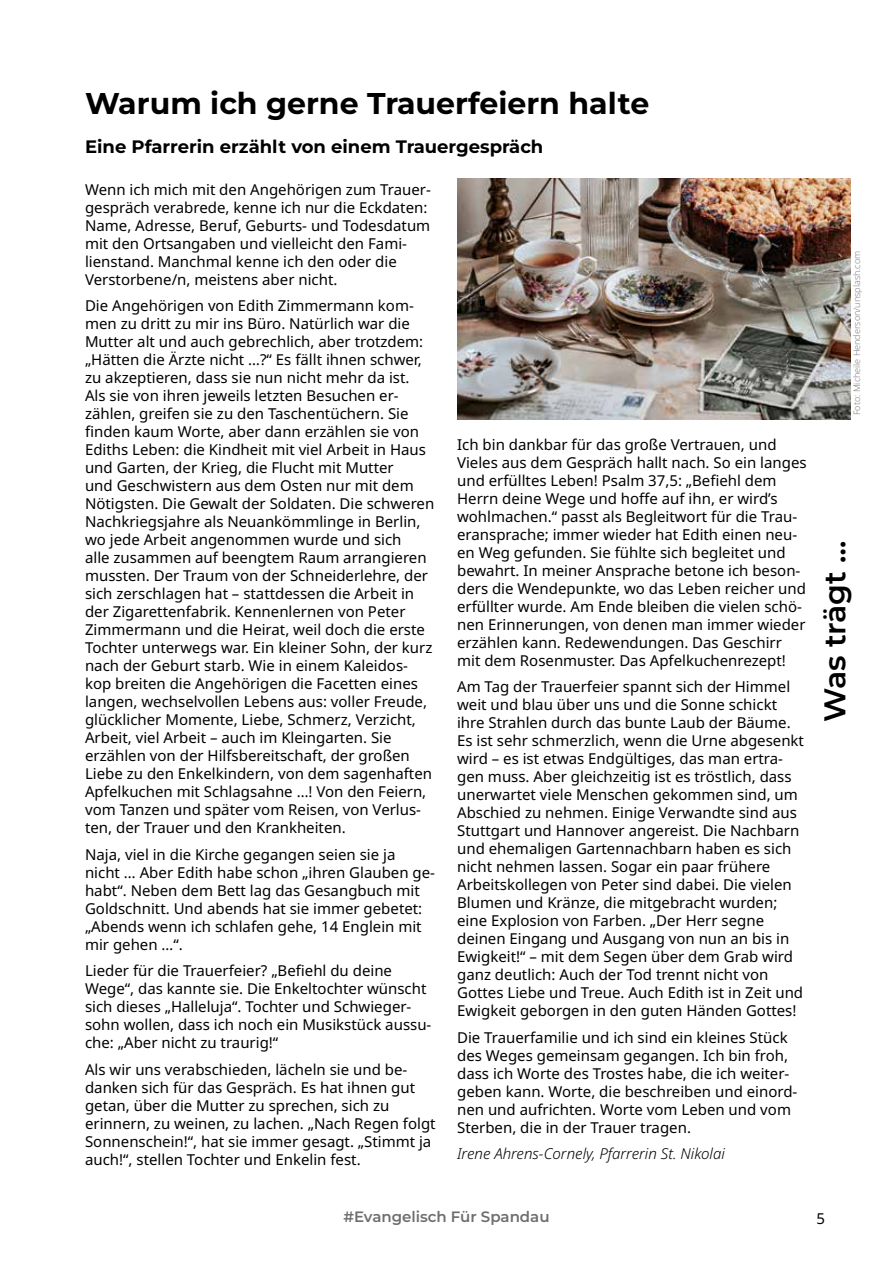
<style>
.page{position:relative;width:893px;height:1263px;background:#fff}
.page>*{position:absolute;margin:0;border:0;box-sizing:border-box;transform-origin:0 0}
.t1{font:700 30px "Montserrat";color:#000}
.t2{font:600 30px "Montserrat";color:#000}
.t3{font:700 18px "Montserrat";color:#000}
.t4{font:15px/18px "Noto Sans";color:#000}
.t5{font:italic 300 15px "Noto Sans";color:#000}
.t6{font:600 15px "Montserrat";color:#6d6e71}
.t7{font:300 9px "Noto Sans";color:#808285}
</style>
<div class="page">
<img style="left:457px;top:179px;width:393px;height:240px">
<h1 class="t1" style="left:85px;top:83px;width:566px">Warum ich gerne Trauerfeiern halte</h1>
<p class="t3" style="left:85px;top:134px;width:460px">Eine Pfarrerin erzählt von einem Trauergespräch</p>
<p class="t4" style="left:85px;top:180px;width:347px">Wenn ich mich mit den Angehörigen zum Trauer&shy;gespräch verabrede, kenne ich nur die Eckdaten:<br>Name, Adresse, Beruf, Geburts- und Todesdatum mit den Ortsangaben und vielleicht den Fami&shy;lienstand. Manchmal kenne ich den oder die Verstorbene/n, meistens aber nicht.</p>
<p class="t4" style="left:85px;top:297px;width:351px">Die Angehörigen von Edith Zimmermann kom&shy;men zu dritt zu mir ins Büro. Natürlich war die Mutter alt und auch gebrechlich, aber trotzdem: „Hätten die Ärzte nicht …?“ Es fällt ihnen schwer, zu akzeptieren, dass sie nun nicht mehr da ist.<br>Als sie von ihren jeweils letzten Besuchen er&shy;zählen, greifen sie zu den Taschentüchern. Sie finden kaum Worte, aber dann erzählen sie von Ediths Leben: die Kindheit mit viel Arbeit in Haus und Garten, der Krieg, die Flucht mit Mutter<br>und Geschwistern aus dem Osten nur mit dem Nötigsten. Die Gewalt der Soldaten. Die schweren Nachkriegsjahre als Neuankömmlinge in Berlin, wo jede Arbeit angenommen wurde und sich<br>alle zusammen auf beengtem Raum arrangieren mussten. Der Traum von der Schneiderlehre, der sich zerschlagen hat – stattdessen die Arbeit in der Zigarettenfabrik. Kennenlernen von Peter Zimmermann und die Heirat, weil doch die erste Tochter unterwegs war. Ein kleiner Sohn, der kurz nach der Geburt starb. Wie in einem Kaleidos&shy;kop breiten die Angehörigen die Facetten eines langen, wechselvollen Lebens aus: voller Freude, glücklicher Momente, Liebe, Schmerz, Verzicht, Arbeit, viel Arbeit – auch im Kleingarten. Sie erzählen von der Hilfsbereitschaft, der großen Liebe zu den Enkelkindern, von dem sagenhaften Apfelkuchen mit Schlagsahne …! Von den Feiern, vom Tanzen und später vom Reisen, von Verlus&shy;ten, der Trauer und den Krankheiten.</p>
<p class="t4" style="left:85px;top:845px;width:351px">Naja, viel in die Kirche gegangen seien sie ja<br>nicht … Aber Edith habe schon „ihren Glauben ge&shy;habt“. Neben dem Bett lag das Gesangbuch mit Goldschnitt. Und abends hat sie immer gebetet: „Abends wenn ich schlafen gehe, 14 Englein mit mir gehen …“.</p>
<p class="t4" style="left:85px;top:962px;width:348px">Lieder für die Trauerfeier? „Befiehl du deine Wege“, das kannte sie. Die Enkeltochter wünscht sich dieses „Halleluja“. Tochter und Schwieger&shy;sohn wollen, dass ich noch ein Musikstück aussu&shy;che: „Aber nicht zu traurig!“</p>
<p class="t4" style="left:85px;top:1060px;width:352px">Als wir uns verabschieden, lächeln sie und be&shy;danken sich für das Gespräch. Es hat ihnen gut getan, über die Mutter zu sprechen, sich zu erinnern, zu weinen, zu lachen. „Nach Regen folgt Sonnenschein!“, hat sie immer gesagt. „Stimmt ja auch!“, stellen Tochter und Enkelin fest.</p>
<p class="t4" style="left:457px;top:436px;width:351px">Ich bin dankbar für das große Vertrauen, und Vieles aus dem Gespräch hallt nach. So ein langes und erfülltes Leben! Psalm 37,5: „Befiehl dem Herrn deine Wege und hoffe auf ihn, er wird’s wohlmachen.“ passt als Begleitwort für die Trau&shy;eransprache; immer wieder hat Edith einen neu&shy;en Weg gefunden. Sie fühlte sich begleitet und bewahrt. In meiner Ansprache betone ich beson&shy;ders die Wendepunkte, wo das Leben reicher und erfüllter wurde. Am Ende bleiben die vielen schö&shy;nen Erinnerungen, von denen man immer wieder erzählen kann. Redewendungen. Das Geschirr mit dem Rosenmuster. Das Apfelkuchenrezept!</p>
<p class="t4" style="left:457px;top:678px;width:348px">Am Tag der Trauerfeier spannt sich der Himmel weit und blau über uns und die Sonne schickt ihre Strahlen durch das bunte Laub der Bäume.<br>Es ist sehr schmerzlich, wenn die Urne abgesenkt wird – es ist etwas Endgültiges, das man ertra&shy;gen muss. Aber gleichzeitig ist es tröstlich, dass unerwartet viele Menschen gekommen sind, um Abschied zu nehmen. Einige Verwandte sind aus Stuttgart und Hannover angereist. Die Nachbarn und ehemaligen Gartennachbarn haben es sich nicht nehmen lassen. Sogar ein paar frühere Arbeitskollegen von Peter sind dabei. Die vielen Blumen und Kränze, die mitgebracht wurden; eine Explosion von Farben. „Der Herr segne deinen Eingang und Ausgang von nun an bis in Ewigkeit!“ – mit dem Segen über dem Grab wird ganz deutlich: Auch der Tod trennt nicht von Gottes Liebe und Treue. Auch Edith ist in Zeit und Ewigkeit geborgen in den guten Händen Gottes!</p>
<p class="t4" style="left:457px;top:1029px;width:342px">Die Trauerfamilie und ich sind ein kleines Stück des Weges gemeinsam gegangen. Ich bin froh, dass ich Worte des Trostes habe, die ich weiter&shy;geben kann. Worte, die beschreiben und einord&shy;nen und aufrichten. Worte vom Leben und vom Sterben, die in der Trauer tragen.</p>
<p class="t5" style="left:457px;top:1143px;width:269px">Irene Ahrens-Cornely, Pfarrerin St. Nikolai</p>
<p class="t7" style="left:852px;top:415px;width:166px;rotate:-90deg">Foto: Micheile Henderson/unsplash.com</p>
<h1 class="t2" style="left:815px;top:722px;width:182px;rotate:-90deg">Was trägt …</h1>
<p class="t6" style="left:343px;top:1207px;width:208px">#Evangelisch Für Spandau</p>
<p class="t4" style="left:816px;top:1209px;width:10px">5</p>
</div>
